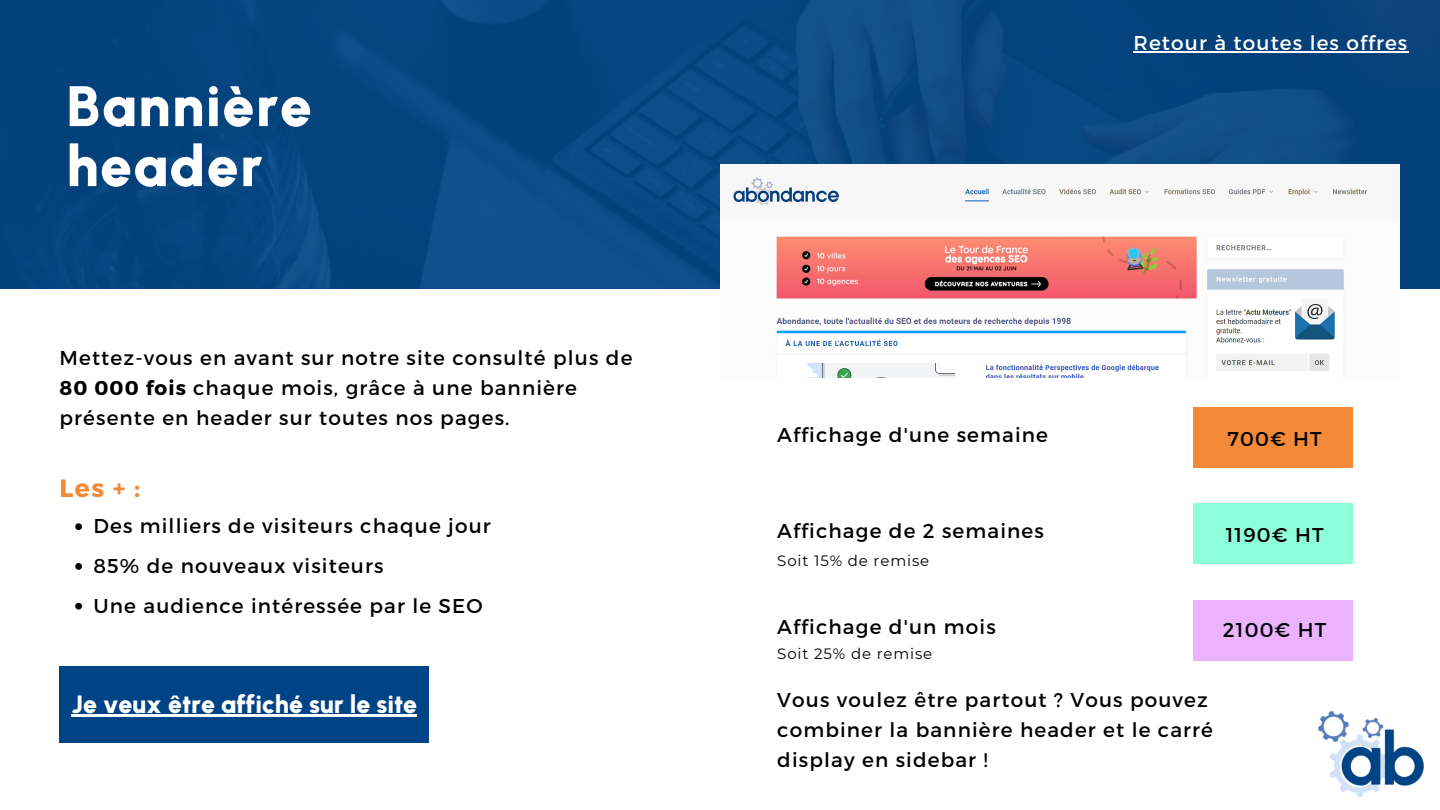
<style>
.page{position:relative;width:1440px;height:810px;background:#fff}
.page>*{position:absolute;margin:0;border:0;box-sizing:border-box;transform-origin:0 0}
.t1{font:900 57px/60px "Urbanist";letter-spacing:.025em;color:#fff}
.t2{font:900 25px "Urbanist";color:#fff}
.t3{font:700 25px "Montserrat";color:#f48a38}
.t4{font:20px/30px "Montserrat";letter-spacing:.055em;color:#000}
.t5{font:20px "Montserrat";letter-spacing:.055em;color:#fff}
.t6{font:15px "Montserrat";letter-spacing:.055em;color:#000}
.s1{font-weight:700}
</style>
<div class="page">
<div style="left:0;top:0;width:1440px;height:289px;background:linear-gradient(to right,#074580,#0f4a83)"></div>
<img style="left:1318px;top:711px;width:106px;height:86px">
<div style="left:1193px;top:408px;width:159px;height:60px;background:#f48a38"></div>
<img style="left:721px;top:165px;width:679px;height:213px">
<svg style="left:75px;top:523px;width:7px;height:7px"></svg>
<svg style="left:75px;top:563px;width:7px;height:7px"></svg>
<svg style="left:75px;top:603px;width:7px;height:7px"></svg>
<div style="left:1193px;top:504px;width:159px;height:60px;background:#8cffda"></div>
<div style="left:1193px;top:600px;width:159px;height:60px;background:#eab2ff"></div>
<hr style="left:1134px;top:51px;width:275px;height:2px;background:#fff">
<div style="left:59px;top:666px;width:370px;height:77px;background:#004485"></div>
<hr style="left:71px;top:714px;width:346px;height:2px;background:#fff">
<h1 class="t1" style="left:66px;top:75px;width:247px">Bannière header</h1>
<p class="t4" style="left:59px;top:343px;width:574px">Mettez-vous en avant sur notre site consulté plus de<br><span class="s1">80 000 fois</span> chaque mois, grâce à une bannière présente en header sur toutes nos pages.</p>
<p class="t5" style="left:1134px;top:30px;width:275px">Retour à toutes les offres</p>
<p class="t4" style="left:777px;top:420px;width:272px">Affichage d'une semaine</p>
<p class="t4" style="left:1228px;top:424px;width:96px">700€ HT</p>
<p class="t3" style="left:59px;top:473px;width:82px">Les + :</p>
<p class="t4" style="left:93px;top:506px;width:399px;line-height:39.8px">Des milliers de visiteurs chaque jour<br>85% de nouveaux visiteurs<br>Une audience intéressée par le SEO</p>
<p class="t4" style="left:777px;top:516px;width:268px">Affichage de 2 semaines</p>
<p class="t4" style="left:1226px;top:520px;width:99px">1190€ HT</p>
<p class="t4" style="left:777px;top:612px;width:220px">Affichage d'un mois</p>
<p class="t4" style="left:1223px;top:615px;width:105px">2100€ HT</p>
<p class="t6" style="left:777px;top:550px;width:153px">Soit 15% de remise</p>
<p class="t6" style="left:777px;top:644px;width:157px">Soit 25% de remise</p>
<p class="t2" style="left:71px;top:688px;width:347px">Je veux être affiché sur le site</p>
<p class="t4" style="left:777px;top:685px;width:437px">Vous voulez être partout ? Vous pouvez combiner la bannière header et le carré display en sidebar !</p>
</div>
